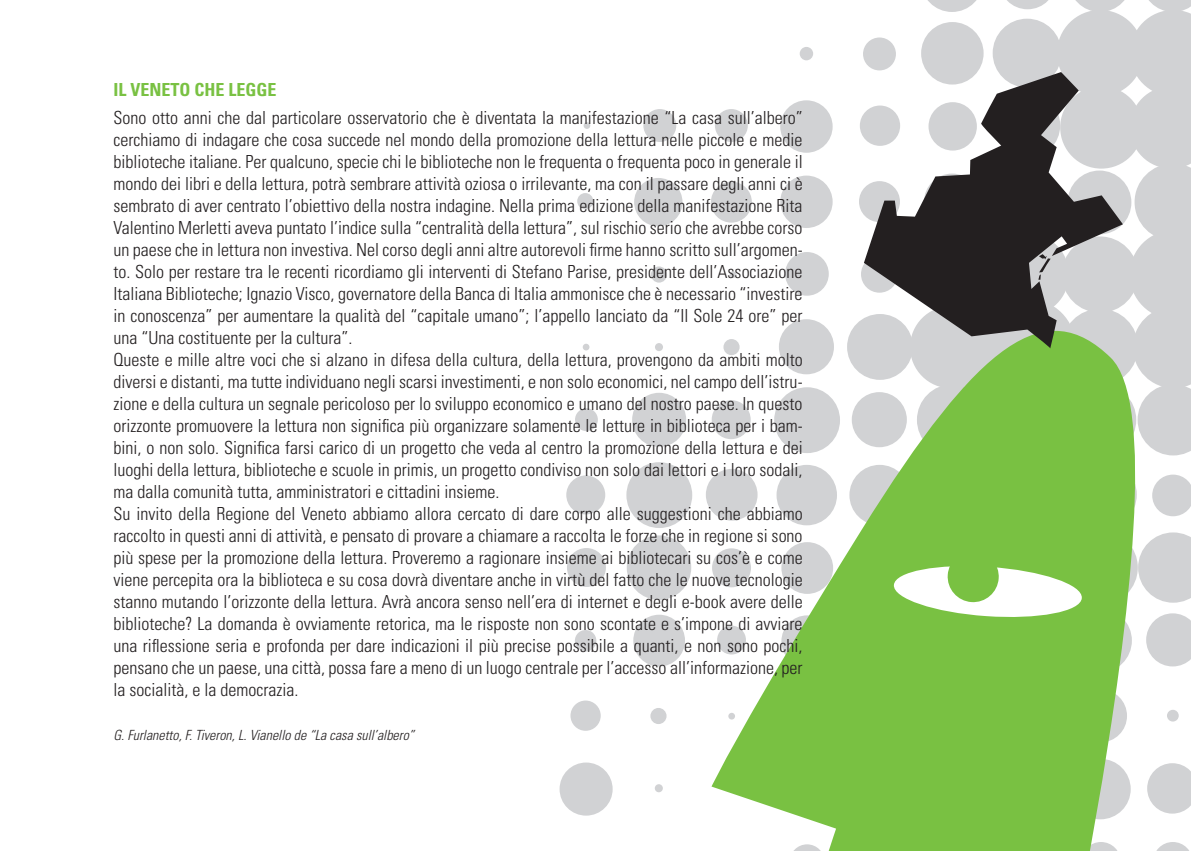
<style>
.page{position:relative;width:1191px;height:851px;background:#fff}
.page>*{position:absolute;margin:0;border:0;box-sizing:border-box;transform-origin:0 0}
.t1{font:300 condensed 18px/22px "Univers";color:#231f20;text-align:justify}
.t2{font:700 condensed 18px "Univers";color:#79c142}
.t3{font:italic 300 condensed 14px "Univers";color:#231f20}
</style>
<div class="page">
<div style="left:921px;top:22px;width:62px;height:62px;background:#d1d2d4;border-radius:50%"></div>
<svg style="left:928px;top:0;width:49px;height:12px"></svg>
<svg style="left:1007px;top:0;width:41px;height:9px"></svg>
<div style="left:992px;top:19px;width:69px;height:69px;background:#d1d2d4;border-radius:50%"></div>
<div style="left:1057px;top:10px;width:86px;height:86px;background:#d1d2d4;border-radius:50%"></div>
<div style="left:780px;top:175px;width:52px;height:53px;background:#d1d2d4;border-radius:50%"></div>
<div style="left:785px;top:252px;width:43px;height:43px;background:#d1d2d4;border-radius:50%"></div>
<div style="left:859px;top:181px;width:41px;height:41px;background:#d1d2d4;border-radius:50%"></div>
<div style="left:711px;top:182px;width:41px;height:40px;background:#d1d2d4;border-radius:50%"></div>
<div style="left:715px;top:109px;width:33px;height:33px;background:#d1d2d4;border-radius:50%"></div>
<div style="left:643px;top:109px;width:33px;height:33px;background:#d1d2d4;border-radius:50%"></div>
<div style="left:863px;top:37px;width:33px;height:33px;background:#d1d2d4;border-radius:50%"></div>
<div style="left:861px;top:256px;width:37px;height:36px;background:#d1d2d4;border-radius:50%"></div>
<div style="left:780px;top:100px;width:52px;height:53px;background:#d1d2d4;border-radius:50%"></div>
<div style="left:634px;top:178px;width:48px;height:48px;background:#d1d2d4;border-radius:50%"></div>
<div style="left:566px;top:475px;width:39px;height:39px;background:#d1d2d4;border-radius:50%"></div>
<div style="left:567px;top:548px;width:39px;height:39px;background:#d1d2d4;border-radius:50%"></div>
<svg style="left:1068px;top:0;width:123px;height:295px"></svg>
<div style="left:860px;top:105px;width:40px;height:41px;background:#d1d2d4;border-radius:50%"></div>
<div style="left:651px;top:266px;width:16px;height:16px;background:#d1d2d4;border-radius:50%"></div>
<div style="left:577px;top:193px;width:16px;height:16px;background:#d1d2d4;border-radius:50%"></div>
<div style="left:729px;top:271px;width:7px;height:7px;background:#d1d2d4;border-radius:50%"></div>
<div style="left:799px;top:47px;width:14px;height:13px;background:#d1d2d4;border-radius:50%"></div>
<div style="left:583px;top:122px;width:7px;height:7px;background:#d1d2d4;border-radius:50%"></div>
<div style="left:559px;top:762px;width:53px;height:53px;background:#d1d2d4;border-radius:50%"></div>
<svg style="left:571px;top:295px;width:620px;height:555px"></svg>
<svg style="left:893px;top:550px;width:189px;height:69px"></svg>
<svg style="left:864px;top:72px;width:259px;height:277px"></svg>
<svg style="left:1038px;top:254px;width:12px;height:26px"></svg>
<p class="t2" style="left:113px;top:78px;width:164px">IL VENETO CHE LEGGE</p>
<p class="t1" style="left:113px;top:106px;width:691px">Sono otto anni che dal particolare osservatorio che è diventata la manifestazione “La casa sull’albero” cerchiamo di indagare che cosa succede nel mondo della promozione della lettura nelle piccole e medie biblioteche italiane. Per qualcuno, specie chi le biblioteche non le frequenta o frequenta poco in generale il mondo dei libri e della lettura, potrà sembrare attività oziosa o irrilevante, ma con il passare degli anni ci è sembrato di aver centrato l’obiettivo della nostra indagine. Nella prima edizione della manifestazione Rita Valentino Merletti aveva puntato l’indice sulla “centralità della lettura”, sul rischio serio che avrebbe corso un paese che in lettura non investiva. Nel corso degli anni altre autorevoli firme hanno scritto sull’argomen&shy;to. Solo per restare tra le recenti ricordiamo gli interventi di Stefano Parise, presidente dell’Associazione Italiana Biblioteche; Ignazio Visco, governatore della Banca di Italia ammonisce che è necessario “investire in conoscenza” per aumentare la qualità del “capitale umano”; l’appello lanciato da “Il Sole 24 ore” per una “Una costituente per la cultura”.</p>
<p class="t1" style="left:113px;top:348px;width:691px">Queste e mille altre voci che si alzano in difesa della cultura, della lettura, provengono da ambiti molto diversi e distanti, ma tutte individuano negli scarsi investimenti, e non solo economici, nel campo dell’istru&shy;zione e della cultura un segnale pericoloso per lo sviluppo economico e umano del nostro paese. In questo orizzonte promuovere la lettura non significa più organizzare solamente le letture in biblioteca per i bam&shy;bini, o non solo. Significa farsi carico di un progetto che veda al centro la promozione della lettura e dei luoghi della lettura, biblioteche e scuole in primis, un progetto condiviso non solo dai lettori e i loro sodali, ma dalla comunità tutta, amministratori e cittadini insieme.</p>
<p class="t1" style="left:113px;top:502px;width:691px">Su invito della Regione del Veneto abbiamo allora cercato di dare corpo alle suggestioni che abbiamo raccolto in questi anni di attività, e pensato di provare a chiamare a raccolta le forze che in regione si sono più spese per la promozione della lettura. Proveremo a ragionare insieme ai bibliotecari su cos’è e come viene percepita ora la biblioteca e su cosa dovrà diventare anche in virtù del fatto che le nuove tecnologie stanno mutando l’orizzonte della lettura. Avrà ancora senso nell’era di internet e degli e-book avere delle biblioteche? La domanda è ovviamente retorica, ma le risposte non sono scontate e s’impone di avviare una riflessione seria e profonda per dare indicazioni il più precise possibile a quanti, e non sono pochi, pensano che un paese, una città, possa fare a meno di un luogo centrale per l’accesso all’informazione, per la socialità, e la democrazia.</p>
<p class="t3" style="left:113px;top:726px;width:302px">G. Furlanetto, F. Tiveron, L. Vianello de “La casa sull’albero”</p>
</div>
